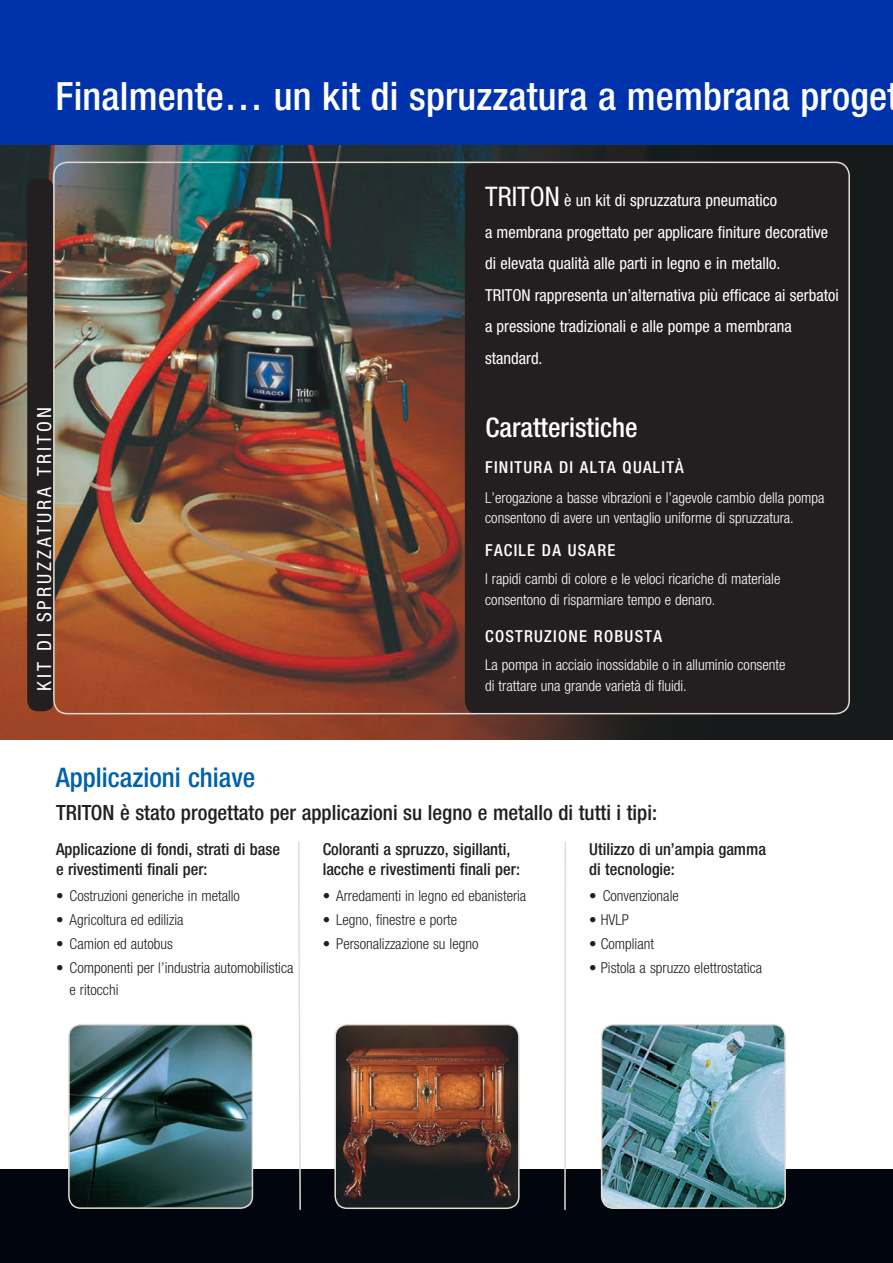
<style>
.page{position:relative;width:893px;height:1263px;background:#fff}
.page>*{position:absolute;margin:0;border:0;box-sizing:border-box;transform-origin:0 0}
.t1{font:500 condensed 39px "Helvetica Neue LT Std";letter-spacing:.005em;color:#fff}
.t2{font:500 condensed 27px "Helvetica Neue LT Std";color:#0161aa}
.t3{font:500 condensed 27px "Helvetica Neue LT Std";color:#fff}
.t4{font:condensed 27px "Helvetica Neue LT Std";color:#fff}
.t5{font:500 condensed 21px "Helvetica Neue LT Std";color:#231f20}
.t6{font:condensed 19.5px "Helvetica Neue LT Std";letter-spacing:.15em;color:#fff}
.t7{font:condensed 16.5px/31.5px "Helvetica Neue LT Std";color:#fff}
.t8{font:500 condensed 16.5px/19.8px "Helvetica Neue LT Std";color:#231f20}
.t9{font:500 condensed 16.5px "Helvetica Neue LT Std";letter-spacing:.075em;color:#fff}
.t10{font:300 condensed 15px/21px "Helvetica Neue LT Std";color:#fff}
.t11{font:300 condensed 15px/21px "Helvetica Neue LT Std";color:#231f20}
</style>
<div class="page">
<img style="left:0;top:145px;width:893px;height:595px">
<div style="left:0;top:1169px;width:893px;height:94px;background:#01060e"></div>
<div style="left:465px;top:162px;width:385px;height:552px;background:#231f20;border-radius:14px"></div>
<div style="left:0;top:0;width:893px;height:145px;background:#0033ab"></div>
<img style="left:337px;top:1027px;width:181px;height:180px">
<div style="left:334px;top:1024px;width:186px;height:185px;border:2px solid #e3dcd2;border-radius:12px"></div>
<img style="left:602px;top:1026px;width:182px;height:182px">
<div style="left:601px;top:1024px;width:185px;height:185px;border:2px solid #e3dcd2;border-radius:12px"></div>
<img style="left:70px;top:1024px;width:182px;height:183px">
<div style="left:68px;top:1024px;width:185px;height:185px;border:2px solid #e3dcd2;border-radius:12px"></div>
<svg style="left:298px;top:842px;width:3px;height:368px"></svg>
<hr style="left:564px;top:842px;width:2px;height:368px;background:#e3dcd2">
<div style="left:27px;top:179px;width:27px;height:532px;background:#231f20;border-radius:10px"></div>
<h1 class="t1" style="left:56px;top:73px;width:844px">Finalmente… un kit di spruzzatura a membrana proget</h1>
<h3 class="t6" style="left:33px;top:691px;width:285px;rotate:-90deg">Kit di spruzzatura Triton</h3>
<h2 class="t2" style="left:56px;top:762px;width:201px">Applicazioni chiave</h2>
<h2 class="t4" style="left:485px;top:181px;width:14px">TRITON</h2>
<p class="t7" style="left:485px;top:184px;width:345px;text-indent:79px">è un kit di spruzzatura pneumatico<br>a membrana progettato per applicare finiture decorative di elevata qualità alle parti in legno e in metallo.<br>TRITON</p>
<p class="t7" style="left:485px;top:279px;width:355px;text-indent:50px">rappresenta un’alternativa più efficace ai serbatoi a pressione tradizionali e alle pompe a membrana standard.</p>
<h2 class="t3" style="left:485px;top:411px;width:154px">Caratteristiche</h2>
<p class="t9" style="left:485px;top:457px;width:19px">Finitura</p>
<p class="t9" style="left:559px;top:457px;width:126px">di alta qualità</p>
<p class="t10" style="left:485px;top:488px;width:341px;line-height:19.5px">L’erogazione a basse vibrazioni e l’agevole cambio della pompa consentono di avere un ventaglio uniforme di spruzzatura.</p>
<p class="t9" style="left:485px;top:540px;width:132px">Facile da usare</p>
<p class="t10" style="left:485px;top:568px;width:297px">I rapidi cambi di colore e le veloci ricariche di materiale consentono di risparmiare tempo e denaro.</p>
<p class="t9" style="left:485px;top:626px;width:170px">Costruzion e robusta</p>
<p class="t10" style="left:485px;top:654px;width:302px">La pompa in acciaio inossidabile o in alluminio consente di trattare una grande varietà di fluidi.</p>
<h3 class="t5" style="left:56px;top:800px;width:602px">TRITON è stato progettato per applicazioni su legno e metallo di tutti i tipi:</h3>
<p class="t8" style="left:56px;top:839px;width:225px">Applicazione di fondi, strati di base e rivestimenti finali per:</p>
<p class="t11" style="left:56px;top:885px;width:185px">• Costruzioni generiche in metallo</p>
<p class="t11" style="left:56px;top:909px;width:129px">• Agricoltura ed edilizia</p>
<p class="t11" style="left:56px;top:933px;width:118px">• Camion ed autobus</p>
<p class="t11" style="left:70px;top:957px;width:225px;text-indent:-14px">• Componenti per l’industria automobilistica e ritocchi</p>
<p class="t8" style="left:323px;top:839px;width:199px">Coloranti a spruzzo, sigillanti, lacche e rivestimenti finali per:</p>
<p class="t11" style="left:323px;top:885px;width:205px">• Arredamenti in legno ed ebanisteria</p>
<p class="t11" style="left:323px;top:909px;width:136px">• Legno, finestre e porte</p>
<p class="t11" style="left:323px;top:933px;width:157px">• Personalizzazione su legno</p>
<p class="t8" style="left:589px;top:839px;width:178px">Utilizzo di un’ampia gamma di tecnologie:</p>
<p class="t11" style="left:589px;top:885px;width:91px">• Convenzionale</p>
<p class="t11" style="left:589px;top:909px;width:41px">• HVLP</p>
<p class="t11" style="left:589px;top:933px;width:66px">• Compliant</p>
<p class="t11" style="left:589px;top:957px;width:174px">• Pistola a spruzzo elettrostatica</p>
</div>
